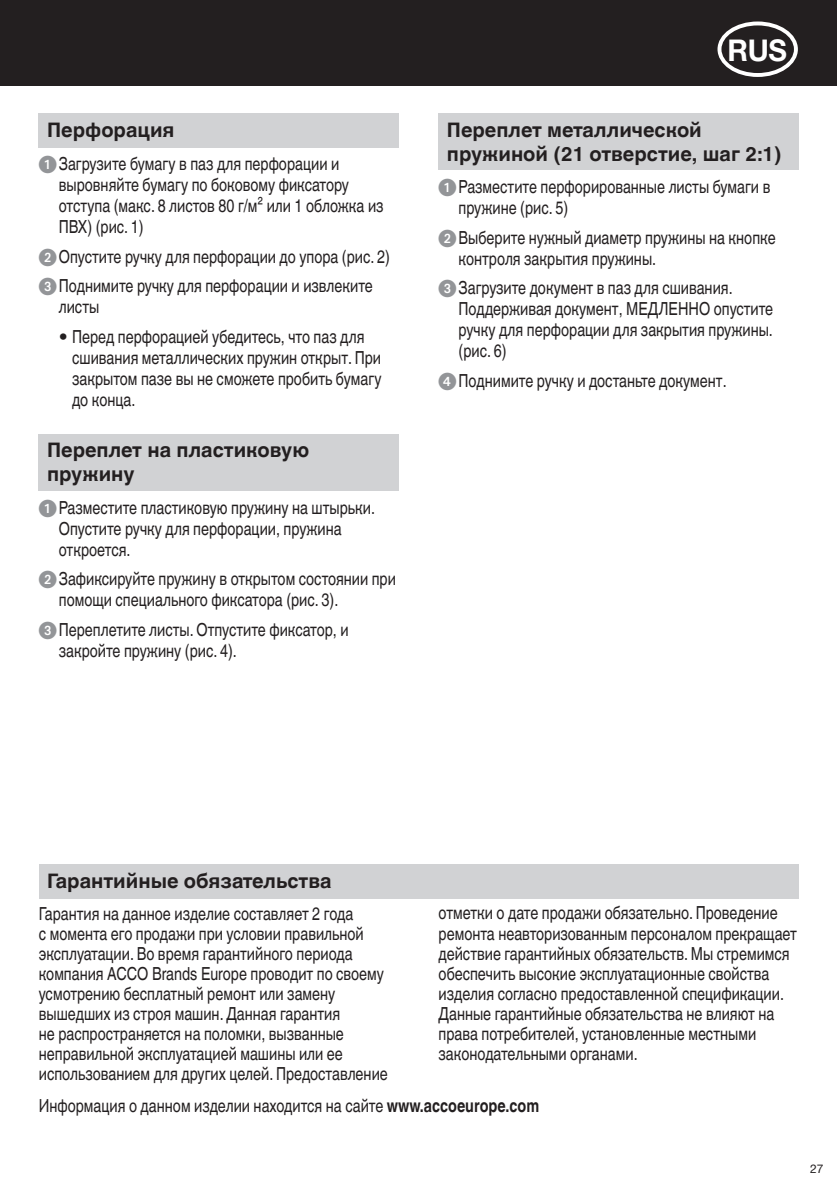
<style>
.page{position:relative;width:837px;height:1192px;background:#fff}
.page>*{position:absolute;margin:0;border:0;box-sizing:border-box;transform-origin:0 0}
.t1{font:700 30px "Helvetica Neue";color:#fff;scale:.95 1}
.t2{font:700 20px/24px "Helvetica Linotype";color:#231f20}
.t3{font:18px/20px "Helvetica Linotype";color:#231f20;scale:.8 1}
.t4{font:12px "Helvetica Neue";color:#231f20}
.s1{font-family:"European Pi One";color:#939598}
.s2{font-family:"Helvetica Neue";font-weight:300;font-stretch:condensed}
.s3{font-weight:700}
</style>
<div class="page">
<div style="left:0;top:0;width:837px;height:85px;background:#231f20"></div>
<div style="left:39px;top:864px;width:760px;height:34px;background:#d1d2d4"></div>
<div style="left:39px;top:114px;width:360px;height:34px;background:#d1d2d4"></div>
<div style="left:39px;top:434px;width:360px;height:57px;background:#d1d2d4"></div>
<div style="left:439px;top:114px;width:360px;height:56px;background:#d1d2d4"></div>
<p class="t2" style="left:47px;top:118px;width:129px">Перфорация</p>
<p class="t3" style="left:59px;top:154px;width:407px;line-height:21px;text-indent:-20px"><span class="s1">1</span>Загрузите бумагу в паз для перфорации и выровняйте бумагу по боковому фиксатору отступа (макс. 8 листов 80 г/м² или 1 обложка из ПВХ) (рис. 1)</p>
<p class="t3" style="left:39px;top:242px;width:440px;line-height:29.6px"><span class="s1">2</span>Опустите ручку для перфорации до упора (рис. 2)<br><span class="s1">3</span>Поднимите ручку для перфорации и извлеките</p>
<p class="t3" style="left:59px;top:297px;width:52px">листы</p>
<p class="t3" style="left:72px;top:326px;width:388px;line-height:21px;text-indent:-13px"><span class="s2">•</span> Перед перфорацией убедитесь, что паз для сшивания металлических пружин открыт. При закрытом пазе вы не сможете пробить бумагу до конца.</p>
<p class="t2" style="left:47px;top:438px;width:263px">Переплет на пластиковую пружину</p>
<p class="t3" style="left:59px;top:497px;width:397px;line-height:21px;text-indent:-20px"><span class="s1">1</span>Разместите пластиковую пружину на штырьки.<br>Опустите ручку для перфорации, пружина откроется.</p>
<p class="t3" style="left:59px;top:569px;width:423px;line-height:21px;text-indent:-20px"><span class="s1">2</span>Зафиксируйте пружину в открытом состоянии при помощи специального фиксатора (рис. 3).</p>
<p class="t3" style="left:59px;top:619px;width:364px;line-height:21px;text-indent:-20px"><span class="s1">3</span>Переплетите листы. Отпустите фиксатор, и закройте пружину (рис. 4).</p>
<h1 class="t1" style="left:717px;top:31px;width:88px">□RUS</h1>
<p class="t2" style="left:447px;top:118px;width:336px">Переплет металлической пружиной (21 отверстие, шаг 2:1)</p>
<p class="t3" style="left:459px;top:176px;width:391px;line-height:21px;text-indent:-20px"><span class="s1">1</span>Разместите перфорированные листы бумаги в пружине (рис. 5)</p>
<p class="t3" style="left:459px;top:227px;width:398px;line-height:21px;text-indent:-20px"><span class="s1">2</span>Выберите нужный диаметр пружины на кнопке контроля закрытия пружины.</p>
<p class="t3" style="left:459px;top:277px;width:395px;line-height:21px;text-indent:-20px"><span class="s1">3</span>Загрузите документ в паз для сшивания.<br>Поддерживая документ, МЕДЛЕННО опустите ручку для перфорации для закрытия пружины. (рис. 6)</p>
<p class="t3" style="left:439px;top:370px;width:362px"><span class="s1">4</span>Поднимите ручку и достаньте документ.</p>
<p class="t2" style="left:47px;top:869px;width:286px">Гарантийные обязательства</p>
<p class="t3" style="left:39px;top:903px;width:438px">Гарантия на данное изделие составляет 2 года<br>с момента его продажи при условии правильной эксплуатации. Во время гарантийного периода компания ACCO Brands Europe проводит по своему усмотрению бесплатный ремонт или замену вышедших из строя машин. Данная гарантия<br>не распространяется на поломки, вызванные неправильной эксплуатацией машины или ее использованием для других целей. Предоставление</p>
<p class="t3" style="left:439px;top:903px;width:449px">отметки о дате продажи обязательно. Проведение ремонта неавторизованным персоналом прекращает действие гарантийных обязательств. Мы стремимся обеспечить высокие эксплуатационные свойства изделия согласно предоставленной спецификации.<br>Данные гарантийные обязательства не влияют на права потребителей, установленные местными законодательными органами.</p>
<p class="t3" style="left:39px;top:1095px;width:627px">Информация о данном изделии находится на сайте <span class="s3">www.accoeurope.com</span></p>
<p class="t4" style="left:810px;top:1161px;width:15px">27</p>
</div>
